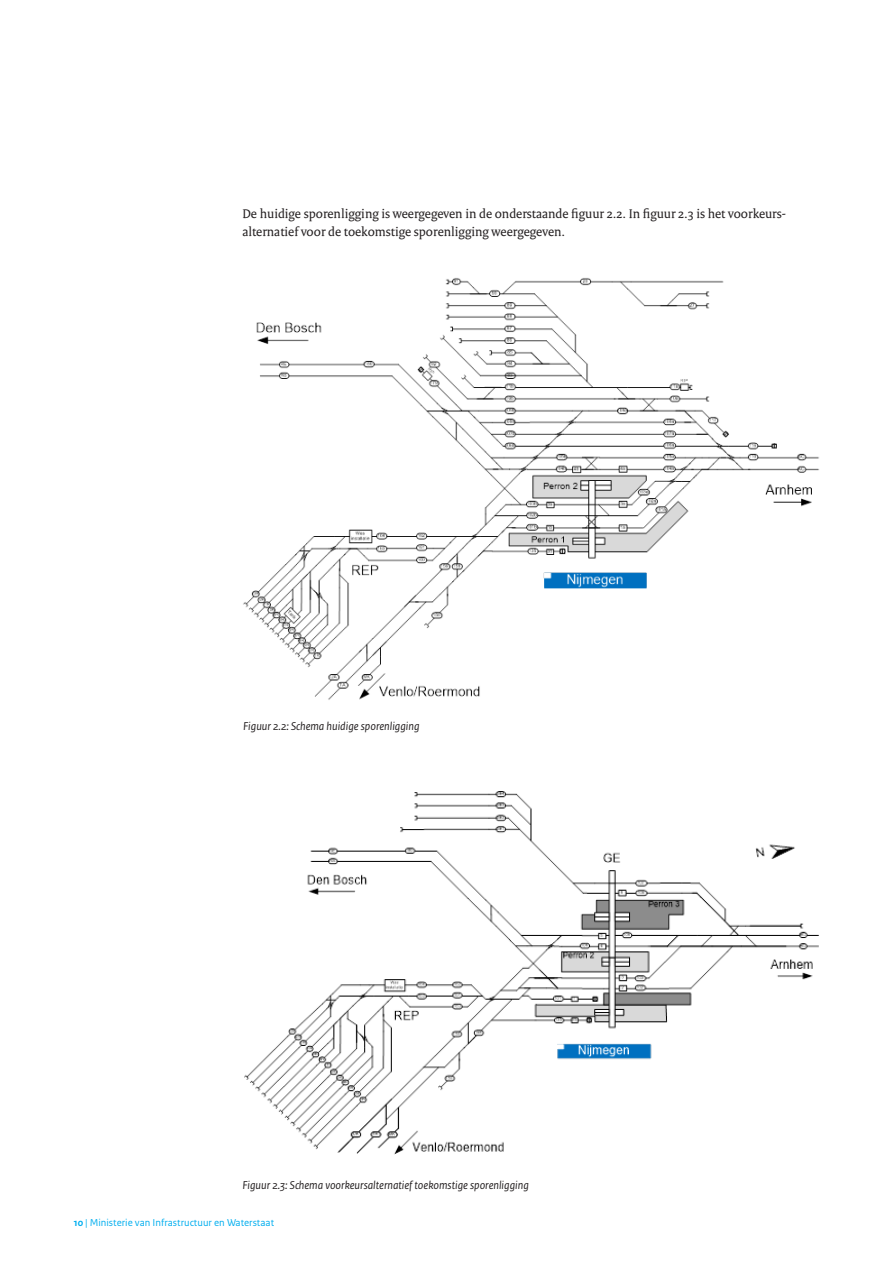
<style>
.page{position:relative;width:893px;height:1263px;background:#fff}
.page>*{position:absolute;margin:0;border:0;box-sizing:border-box;transform-origin:0 0}
.t1{font:13.5px/18px "Rijksoverheid Serif";color:#231f20}
.t2{font:italic 12px "Rijksoverheid Sans Text";color:#231f20}
.t3{font:10.5px "Rijksoverheid Sans Text";color:#00aeef}
.s1{font-weight:700}
</style>
<div class="page">
<img style="left:244px;top:791px;width:575px;height:364px">
<img style="left:243px;top:278px;width:577px;height:422px">
<p class="t1" style="left:242px;top:204px;width:544px">De huidige sporenligging is weergegeven in de onderstaande figuur 2.2. In figuur 2.3 is het voorkeurs&shy;alternatief voor de toekomstige sporenligging weergegeven.</p>
<p class="t2" style="left:243px;top:720px;width:178px">Figuur 2.2: Schema huidige sporenligging</p>
<p class="t2" style="left:242px;top:1178px;width:288px">Figuur 2.3: Schema voorkeursalternatief toekomstige sporenligging</p>
<p class="t3" style="left:74px;top:1216px;width:202px"><span class="s1">10</span> | Ministerie van Infrastructuur en Waterstaat</p>
</div>
